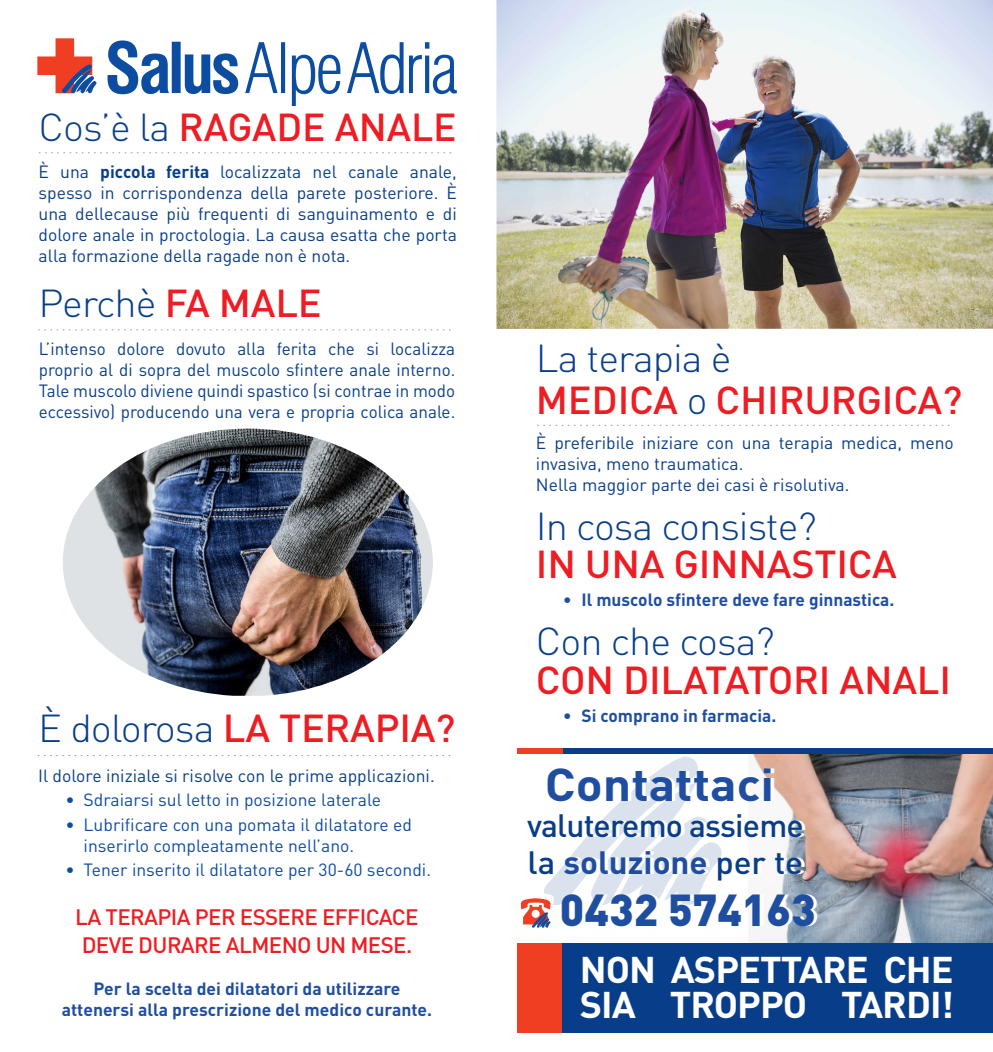
<style>
.page{position:relative;width:993px;height:1052px;background:#fff}
.page>*{position:absolute;margin:0;border:0;box-sizing:border-box;transform-origin:0 0}
.t1{font:700 45.5px "DIN Pro";color:#1f4ea0;scale:1.1 1}
.t2{font:900 44.27px "DIN Pro";color:#1f4ea0}
.t3{font:500 38.5px/42px "DIN Pro";letter-spacing:-.005em;color:#ee1d23}
.t4{font:300 38.5px "DIN Pro";letter-spacing:-.025em;color:#083e89}
.t5{font:700 36.75px/35px "DIN Pro";letter-spacing:-.025em;color:#fff}
.t6{font:500 31.85px/36.4px "DIN Pro";letter-spacing:-.025em;color:#083e89}
.t7{font:500 22.05px/28px "DIN Pro";letter-spacing:-.03em;color:#ee1d23}
.t8{font:17.5px/21px "DIN Pro";color:#083e89;text-align:justify}
.t9{font:17.5px/21px "DIN Pro";color:#0d4da1}
.t10{font:700 17.5px/21px "DIN Pro";color:#1f4ea0;text-align:center}
.s1{font-weight:300;color:#083e89}
.s2{font-weight:700}
.s3{font-weight:500;color:#ee1d23}
.s4{font-weight:300;font-size:39.02px;color:#083e89}
.s5{font-weight:700;color:#1f4ea0}
</style>
<div class="page">
<img style="left:747px;top:753px;width:245px;height:189px">
<svg style="left:520px;top:756px;width:201px;height:172px"></svg>
<div style="left:529px;top:748px;width:463px;height:5px;background:#083e89"></div>
<div style="left:517px;top:748px;width:45px;height:5px;background:#ef3e22"></div>
<div style="left:529px;top:942px;width:463px;height:90px;background:#083e89"></div>
<div style="left:517px;top:942px;width:44px;height:90px;background:#ef3e22"></div>
<svg style="left:537px;top:425px;width:413px;height:1px"></svg>
<img style="left:496px;top:0;width:496px;height:329px">
<svg style="left:107px;top:40px;width:349px;height:66px"></svg>
<svg style="left:37px;top:38px;width:59px;height:56px"></svg>
<svg style="left:39px;top:152px;width:413px;height:1px"></svg>
<svg style="left:39px;top:329px;width:412px;height:1px"></svg>
<svg style="left:38px;top:755px;width:413px;height:1px"></svg>
<img style="left:63px;top:428px;width:369px;height:268px">
<h3 class="t3" style="left:39px;top:101px;width:419px"><span class="s1">Cos’è la</span> RAGADE ANALE</h3>
<p class="t8" style="left:39px;top:161px;width:419px">È una <span class="s2">piccola ferita</span> localizzata nel canale anale, spesso in corrispondenza della parete posteriore. È una dellecause più frequenti di sanguinamento e di dolore anale in proctologia. La causa esatta che porta alla formazione della ragade non è nota.</p>
<h3 class="t4" style="left:39px;top:277px;width:284px">Perchè <span class="s3">FA MALE</span></h3>
<p class="t8" style="left:39px;top:338px;width:418px">L’intenso dolore dovuto alla ferita che si localizza proprio al di sopra del muscolo sfintere anale interno.<br>Tale muscolo diviene quindi spastico (si contrae in modo eccessivo) producendo una vera e propria colica anale.</p>
<h3 class="t3" style="left:38px;top:703px;width:418px"><span class="s1">È dolorosa</span> LA TERAPIA?</h3>
<p class="t8" style="left:38px;top:764px;width:398px">Il dolore iniziale si risolve con le prime applicazioni.</p>
<p class="t9" style="left:65px;top:789px;width:317px">• Sdraiarsi sul letto in posizione laterale</p>
<p class="t9" style="left:84px;top:813px;width:330px;text-indent:-18px">• Lubrificare con una pomata il dilatatore ed inserirlo compleatamente nell’ano.</p>
<p class="t9" style="left:65px;top:859px;width:367px">• Tener inserito il dilatatore per 30-60 secondi.</p>
<p class="t7" style="left:75px;top:901px;width:345px">LA TERAPIA PER ESSERE EFFICACE<br>DEVE DURARE ALMENO UN MESE.</p>
<p class="t10" style="left:62px;top:976px;width:372px">Per la scelta dei dilatatori da utilizzare attenersi alla prescrizione del medico curante.</p>
<h3 class="t3" style="left:536px;top:333px;width:427px"><span class="s1">La terapia è<br></span>MEDICA <span class="s4">o</span> CHIRURGICA?</h3>
<p class="t8" style="left:536px;top:431px;width:419px;text-align:left">È preferibile iniziare con una terapia medica, meno invasiva, meno traumatica.<br>Nella maggior parte dei casi è risolutiva.</p>
<h3 class="t4" style="left:536px;top:499px;width:282px">In cosa consiste?</h3>
<h3 class="t3" style="left:536px;top:539px;width:362px">IN UNA GINNASTICA</h3>
<p class="t10" style="left:563px;top:587px;width:332px">• Il muscolo sfintere deve fare ginnastica.</p>
<h3 class="t4" style="left:536px;top:615px;width:240px">Con che cosa?</h3>
<h3 class="t3" style="left:536px;top:654px;width:416px">CON DILATATORI ANALI</h3>
<p class="t10" style="left:563px;top:703px;width:215px">• Si comprano in farmacia.</p>
<h1 class="t1" style="left:544px;top:746px;width:210px">Contattaci</h1>
<h3 class="t6" style="left:527px;top:804px;width:278px">valuteremo assieme la <span class="s5">soluzione</span> per te</h3>
<h2 class="t2" style="left:559px;top:872px;width:257px">0432 574163</h2>
<h3 class="t5" style="left:579px;top:948px;width:375px">NON ASPETTARE CHE<br>SIA TROPPO TARDI!</h3>
</div>
